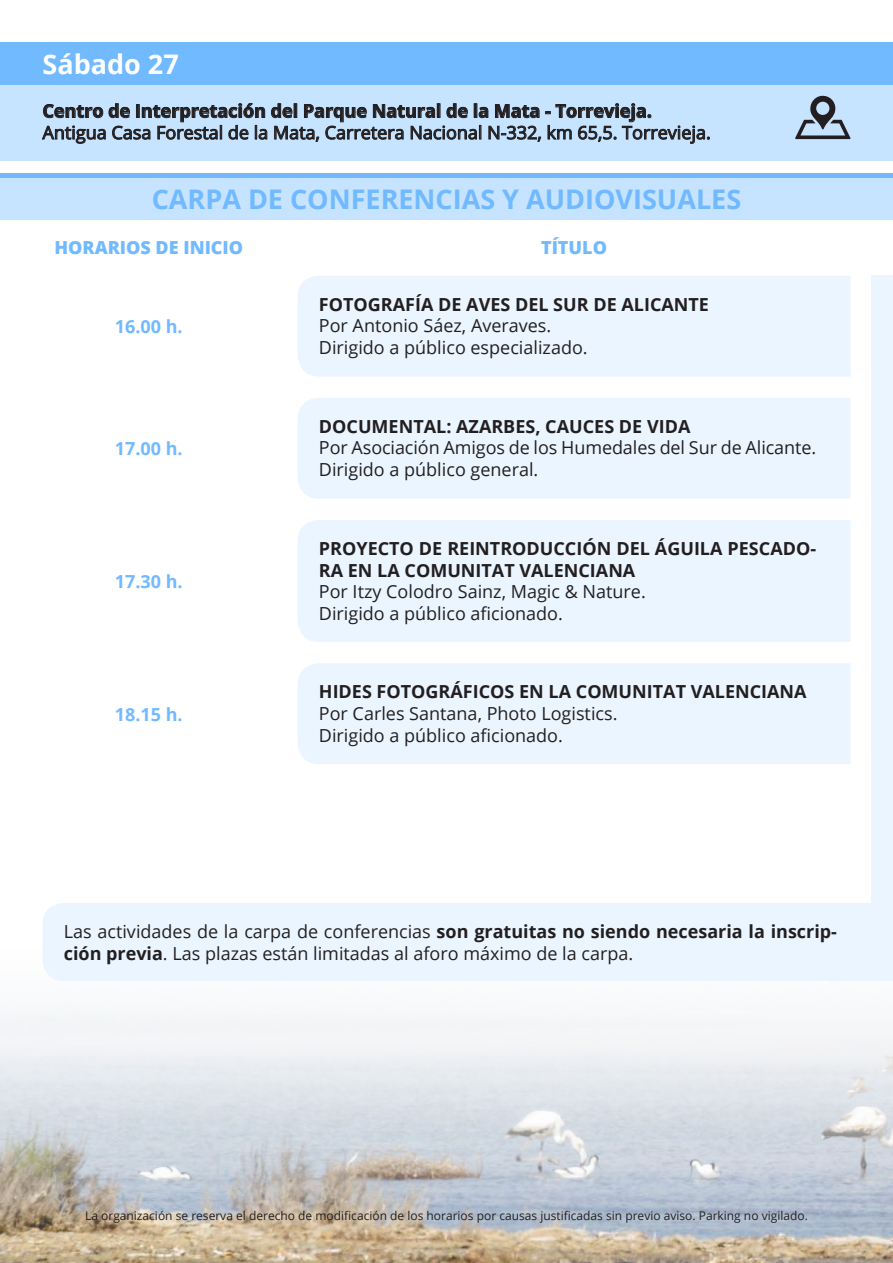
<style>
.page{position:relative;width:893px;height:1263px;background:#fff}
.page>*{position:absolute;margin:0;border:0;box-sizing:border-box;transform-origin:0 0}
.t1{font:700 27px "Open Sans";color:#71baff}
.t2{font:700 27px "Open Sans";color:#fff}
.t3{font:18px/21.6px "Open Sans";color:#231f20}
.t4{font:700 18px/21.6px "Open Sans";color:#231f20}
.t5{font:700 18px "Open Sans";color:#71baff}
.t6{font:800 18px "Open Sans";color:#71baff}
.t7{font:12px "Open Sans";color:#231f20}
.s1{font-weight:700}
</style>
<div class="page">
<img style="left:0;top:942px;width:893px;height:321px">
<div style="left:0;top:177px;width:893px;height:42px;background:#c6e3ff"></div>
<hr style="left:0;top:173px;width:893px;height:4px;background:#71baff">
<div style="left:43px;top:903px;width:829px;height:78px;background:#eaf5ff"></div>
<div style="left:298px;top:520px;width:552px;height:122px;background:#eaf5ff"></div>
<div style="left:298px;top:663px;width:552px;height:101px;background:#eaf5ff"></div>
<div style="left:298px;top:276px;width:552px;height:100px;background:#eaf5ff"></div>
<div style="left:298px;top:398px;width:552px;height:101px;background:#eaf5ff"></div>
<div style="left:872px;top:276px;width:21px;height:705px;background:#eaf5ff"></div>
<div style="left:0;top:64px;width:893px;height:96px;background:#c6e3ff"></div>
<div style="left:0;top:43px;width:893px;height:42px;background:#71baff"></div>
<svg style="left:42px;top:103px;width:668px;height:41px"></svg>
<svg style="left:795px;top:96px;width:55px;height:43px"></svg>
<p class="t2" style="left:43px;top:45px;width:138px">Sábado 27</p>
<p class="t4" style="left:43px;top:100px;width:611px">Centro de Interpretación del Parque Natural de la Mata - Torrevieja.</p>
<p class="t3" style="left:43px;top:121px;width:670px">Antigua Casa Forestal de la Mata, Carretera Nacional N-332, km 65,5. Torrevieja.</p>
<p class="t1" style="left:152px;top:180px;width:591px">CARPA DE CONFERENCIAS Y AUDIOVISUALES</p>
<p class="t6" style="left:54px;top:234px;width:190px">HORARIOS DE INICIO</p>
<p class="t6" style="left:541px;top:234px;width:67px">TÍTULO</p>
<p class="t4" style="left:319px;top:293px;width:392px">FOTOGRAFÍA DE AVES DEL SUR DE ALICANTE</p>
<p class="t3" style="left:319px;top:314px;width:234px">Por Antonio Sáez, Averaves.</p>
<p class="t3" style="left:319px;top:336px;width:270px">Dirigido a público especializado.</p>
<p class="t5" style="left:115px;top:314px;width:69px">16.00 h.</p>
<p class="t5" style="left:115px;top:436px;width:69px">17.00 h.</p>
<p class="t5" style="left:115px;top:568px;width:69px">17.30 h.</p>
<p class="t5" style="left:115px;top:701px;width:69px">18.15 h.</p>
<p class="t4" style="left:319px;top:415px;width:373px">DOCUMENTAL: AZARBES, CAUCES DE VIDA</p>
<p class="t3" style="left:319px;top:437px;width:499px">Por Asociación Amigos de los Humedales del Sur de Alicante.</p>
<p class="t3" style="left:319px;top:458px;width:221px">Dirigido a público general.</p>
<p class="t4" style="left:319px;top:537px;width:499px">PROYECTO DE REINTRODUCCIÓN DEL ÁGUILA PESCADO-<br>RA EN LA COMUNITAT VALENCIANA</p>
<p class="t3" style="left:319px;top:580px;width:328px">Por Itzy Colodro Sainz, Magic &amp; Nature.</p>
<p class="t3" style="left:319px;top:602px;width:246px">Dirigido a público aficionado.</p>
<p class="t4" style="left:319px;top:680px;width:489px">HIDES FOTOGRÁFICOS EN LA COMUNITAT VALENCIANA</p>
<p class="t3" style="left:319px;top:702px;width:300px">Por Carles Santana, Photo Logistics.</p>
<p class="t3" style="left:319px;top:724px;width:246px">Dirigido a público aficionado.</p>
<p class="t3" style="left:64px;top:920px;width:775px">Las actividades de la carpa de conferencias <span class="s1">son gratuitas no siendo necesaria la inscrip&shy;ción previa</span>. Las plazas están limitadas al aforo máximo de la carpa.</p>
<p class="t7" style="left:85px;top:1208px;width:724px">La organización se reserva el derecho de modificación de los horarios por causas justificadas sin previo aviso. Parking no vigilado.</p>
</div>
